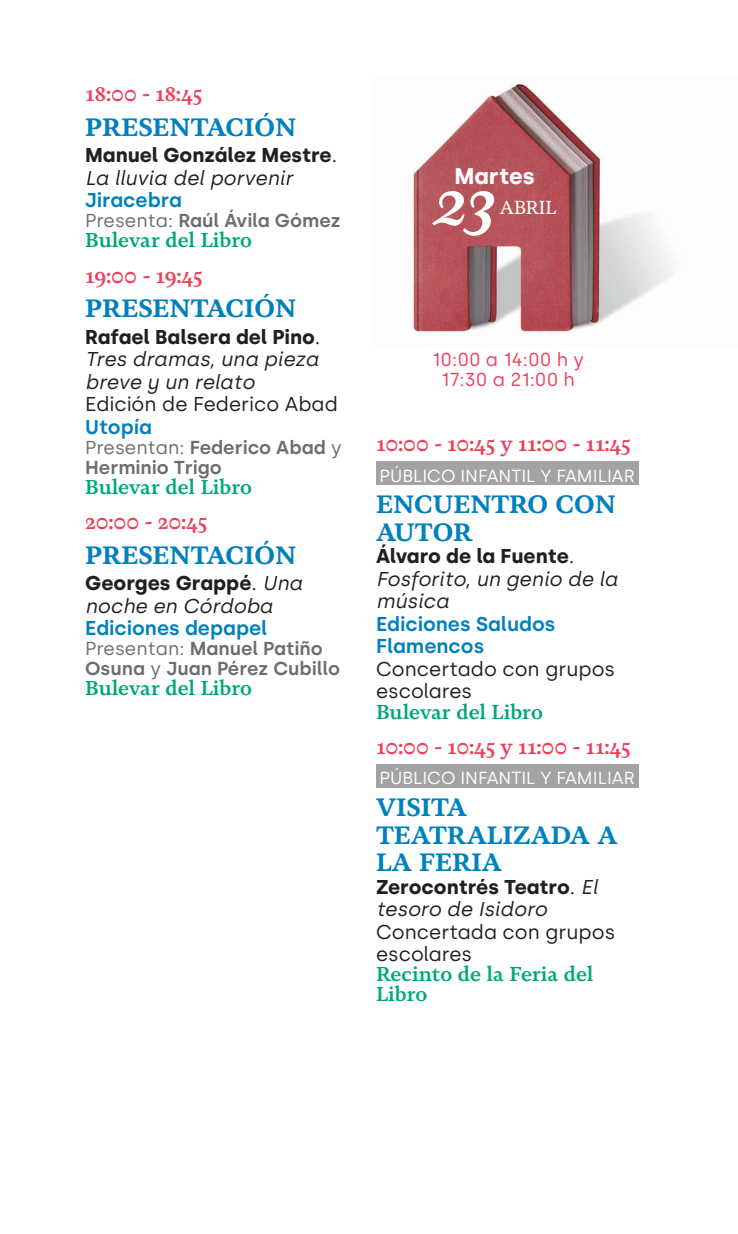
<style>
.page{position:relative;width:738px;height:1234px;background:#fff}
.page>*{position:absolute;margin:0;border:0;box-sizing:border-box;transform-origin:0 0}
.t1{font:italic 600 62.5px "Novela";color:#fff}
.t2{font:700 25px/27.5px "Novela";color:#0080be}
.t3{font:700 22.5px "Silka";color:#fff}
.t4{font:600 21.25px "Novela";letter-spacing:-.025em;color:#ee415a}
.t5{font:italic 20px/22.5px "Silka";color:#231f20}
.t6{font:600 20px/20px "Novela";color:#00a879}
.t7{font:20px/22.5px "Silka";color:#231f20}
.t8{font:700 20px/22.5px "Silka";color:#231f20}
.t9{font:600 20px/22.5px "Silka";color:#0080be}
.t10{font:600 18.75px/20px "Silka";color:#6c6d70}
.t11{font:18.75px/20px "Silka";color:#ee415a;text-align:center}
.t12{font:18.75px "Novela";letter-spacing:-.01em;color:#fff}
.t13{font:17.5px "Silka";color:#fff}
.s1{font-weight:400}
.s2{font-weight:400;font-style:italic}
.s3{font-weight:700;font-style:normal}
.s4{font-style:normal}
</style>
<div class="page">
<img style="left:413px;top:84px;width:262px;height:250px">
<div style="left:376px;top:461px;width:262px;height:24px;background:#a4a2a2"></div>
<div style="left:376px;top:764px;width:262px;height:23px;background:#a4a2a2"></div>
<p class="t4" style="left:85px;top:81px;width:118px">18:00 - 18:45</p>
<p class="t2" style="left:85px;top:113px;width:212px">PRESENTACIÓN</p>
<p class="t8" style="left:85px;top:144px;width:253px">Manuel González Mestre<span class="s1">.<br></span><span class="s2">La lluvia del porvenir</span></p>
<p class="t9" style="left:85px;top:189px;width:98px">Jiracebra</p>
<p class="t10" style="left:85px;top:210px;width:257px"><span class="s1">Presenta:</span> Raúl Ávila Gómez</p>
<p class="t6" style="left:85px;top:230px;width:168px">Bulevar del Libro</p>
<p class="t4" style="left:85px;top:262px;width:119px">19:00 - 19:45</p>
<p class="t2" style="left:85px;top:294px;width:212px">PRESENTACIÓN</p>
<p class="t5" style="left:85px;top:325px;width:236px;text-align:justify"><span class="s3">Rafael Balsera del Pino</span><span class="s4">.<br></span>Tres dramas, una pieza breve y un relato</p>
<p class="t7" style="left:85px;top:393px;width:254px">Edición de Federico Abad</p>
<p class="t9" style="left:85px;top:415px;width:68px">Utopía</p>
<p class="t10" style="left:85px;top:437px;width:258px"><span class="s1">Presentan:</span> Federico Abad <span class="s1">y<br></span>Herminio Trigo</p>
<p class="t6" style="left:85px;top:476px;width:168px">Bulevar del Libro</p>
<p class="t4" style="left:85px;top:508px;width:123px">20:00 - 20:45</p>
<p class="t2" style="left:85px;top:541px;width:212px">PRESENTACIÓN</p>
<p class="t5" style="left:85px;top:571px;width:218px"><span class="s3">Georges Grappé</span><span class="s4">.</span> Una noche en Córdoba</p>
<p class="t9" style="left:85px;top:616px;width:183px">Ediciones depapel</p>
<p class="t10" style="left:85px;top:638px;width:256px"><span class="s1">Presentan:</span> Manuel Patiño<br>Osuna <span class="s1">y</span> Juan Pérez Cubillo</p>
<p class="t6" style="left:85px;top:677px;width:168px">Bulevar del Libro</p>
<p class="t3" style="left:454px;top:163px;width:82px">Martes</p>
<h1 class="t1" style="left:432px;top:163px;width:66px">23</h1>
<p class="t12" style="left:499px;top:196px;width:58px">ABRIL</p>
<p class="t11" style="left:432px;top:349px;width:153px">10:00 a 14:00 h y<br>17:30 a 21:00 h</p>
<p class="t4" style="left:376px;top:430px;width:255px">10:00 - 10:45 y 11:00 - 11:45</p>
<p class="t13" style="left:379px;top:465px;width:256px">PÚBLICO INFANTIL Y FAMILIAR</p>
<p class="t2" style="left:376px;top:490px;width:241px">ENCUENTRO CON<br>AUTOR</p>
<p class="t5" style="left:376px;top:545px;width:243px"><span class="s3">Álvaro de la Fuente</span><span class="s4">.<br></span>Fosforito, un genio de la música</p>
<p class="t9" style="left:376px;top:612px;width:181px">Ediciones Saludos<br>Flamencos</p>
<p class="t7" style="left:376px;top:657px;width:240px">Concertado con grupos escolares</p>
<p class="t6" style="left:376px;top:701px;width:168px">Bulevar del Libro</p>
<p class="t4" style="left:376px;top:733px;width:255px">10:00 - 10:45 y 11:00 - 11:45</p>
<p class="t13" style="left:379px;top:767px;width:256px">PÚBLICO INFANTIL Y FAMILIAR</p>
<p class="t2" style="left:376px;top:793px;width:243px">VISITA<br>TEATRALIZADA A<br>LA FERIA</p>
<p class="t8" style="left:376px;top:875px;width:223px">Zerocontrés Teatro<span class="s1">.</span> <span class="s2">El tesoro de Isidoro</span></p>
<p class="t7" style="left:376px;top:920px;width:240px">Concertada con grupos escolares</p>
<p class="t6" style="left:376px;top:963px;width:219px">Recinto de la Feria del<br>Libro</p>
</div>
